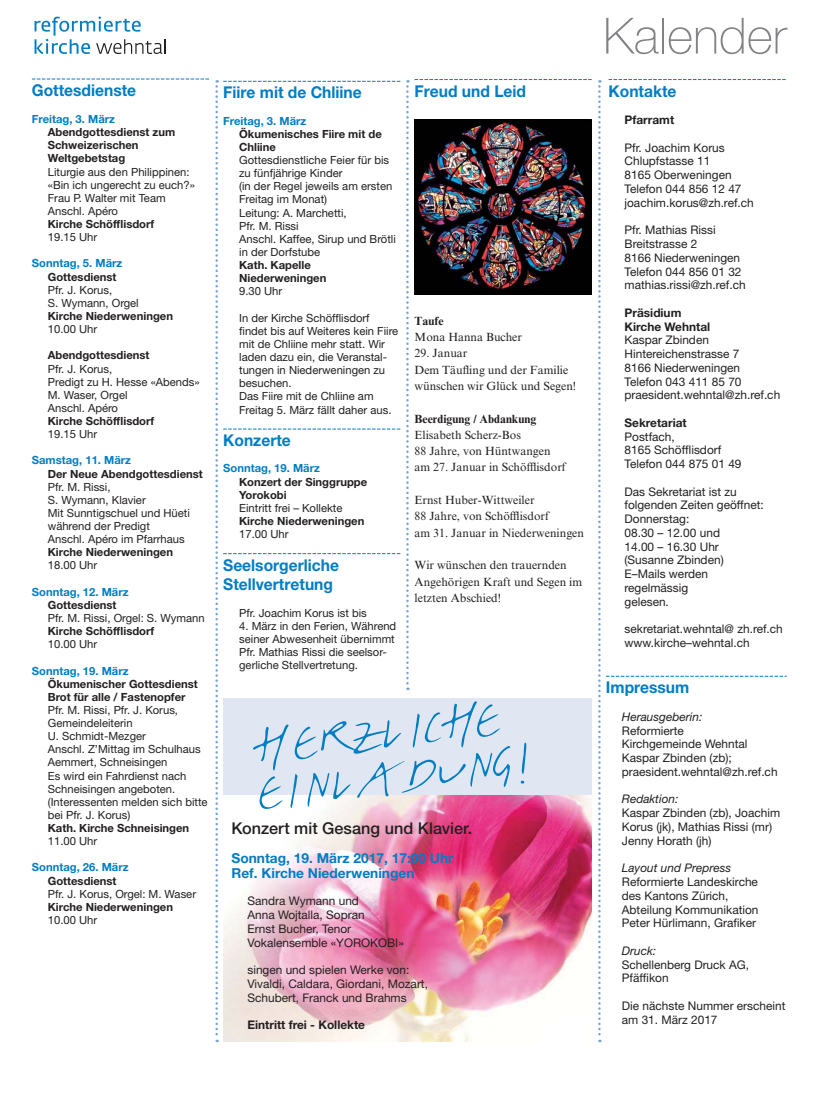
<style>
.page{position:relative;width:815px;height:1106px;background:#fff}
.page>*{position:absolute;margin:0;border:0;box-sizing:border-box;transform-origin:0 0}
.t1{font:100 50px "Helvetica Neue LT Pro";color:#808285}
.t2{font:45px/45px "Linotype Belle";color:#007dc3}
.t3{font:700 16.25px/19.5px "Helvetica Neue LT Pro";color:#007dc3;scale:.96 1}
.t4{font:500 16.25px "Helvetica Neue LT Pro";color:#231f20}
.t5{font:700 13.75px/15px "Helvetica Neue LT Pro";color:#007dc3}
.t6{font:11.88px/13.8px "Helvetica Neue LT Pro";color:#231f20}
.t7{font:11.88px/16.2px "Times NRMT Pro";color:#231f20}
.t8{font:700 11.88px/13.8px "Helvetica Neue LT Pro";color:#231f20}
.t9{font:italic 11.88px "Helvetica Neue LT Pro";color:#231f20}
.t10{font:700 11.88px "Times NRMT Pro";color:#231f20}
.t11{font:11.25px/13.1px "Helvetica Neue LT Pro";color:#231f20}
.t12{font:700 11.25px/13.1px "Helvetica Neue LT Pro";color:#231f20}
.t13{font:700 11.25px "Helvetica Neue LT Pro";color:#007dc3}
</style>
<div class="page">
<div style="left:223px;top:698px;width:369px;height:317px;background:#e1e7f2"></div>
<svg style="left:406px;top:80px;width:3px;height:610px"></svg>
<svg style="left:32px;top:79px;width:177px;height:1px"></svg>
<svg style="left:215px;top:80px;width:185px;height:962px"></svg>
<svg style="left:598px;top:79px;width:189px;height:963px"></svg>
<svg style="left:35px;top:16px;width:131px;height:38px"></svg>
<img style="left:415px;top:119px;width:177px;height:175px">
<svg style="left:415px;top:79px;width:177px;height:1px"></svg>
<img style="left:223px;top:795px;width:369px;height:246px">
<h3 class="t3" style="left:32px;top:83px;width:110px">Gottesdienste</h3>
<p class="t13" style="left:32px;top:115px;width:85px">Freitag, 3. März</p>
<p class="t12" style="left:48px;top:127px;width:129px">Abendgottesdienst zum<br>Schweizerischen<br>Weltgebetstag</p>
<p class="t11" style="left:48px;top:166px;width:149px">Liturgie aus den Philippinen: «Bin ich ungerecht zu euch?»<br>Frau P. Walter mit Team<br>Anschl. Apéro</p>
<p class="t12" style="left:48px;top:219px;width:108px">Kirche Schöfflisdorf</p>
<p class="t11" style="left:48px;top:232px;width:51px">19.15 Uhr</p>
<p class="t13" style="left:32px;top:259px;width:92px">Sonntag, 5. März</p>
<p class="t12" style="left:48px;top:271px;width:70px">Gottesdienst</p>
<p class="t11" style="left:48px;top:284px;width:92px">Pfr. J. Korus,<br>S. Wymann, Orgel</p>
<p class="t12" style="left:48px;top:311px;width:127px">Kirche Niederweningen</p>
<p class="t11" style="left:48px;top:324px;width:51px">10.00 Uhr</p>
<p class="t12" style="left:48px;top:350px;width:103px">Abendgottesdienst</p>
<p class="t11" style="left:48px;top:363px;width:153px">Pfr. J. Korus,<br>Predigt zu H. Hesse «Abends»<br>M. Waser, Orgel<br>Anschl. Apéro</p>
<p class="t12" style="left:48px;top:416px;width:108px">Kirche Schöfflisdorf</p>
<p class="t11" style="left:48px;top:429px;width:51px">19.15 Uhr</p>
<p class="t13" style="left:32px;top:456px;width:101px">Samstag, 11. März</p>
<p class="t12" style="left:48px;top:468px;width:157px">Der Neue Abendgottesdienst</p>
<p class="t11" style="left:48px;top:481px;width:144px">Pfr. M. Rissi,<br>S. Wymann, Klavier<br>Mit Sunntigschuel und Hüeti während der Predigt<br>Anschl. Apéro im Pfarrhaus</p>
<p class="t12" style="left:48px;top:547px;width:127px">Kirche Niederweningen</p>
<p class="t11" style="left:48px;top:560px;width:51px">18.00 Uhr</p>
<p class="t13" style="left:32px;top:587px;width:98px">Sonntag, 12. März</p>
<p class="t12" style="left:48px;top:599px;width:70px">Gottesdienst</p>
<p class="t11" style="left:48px;top:613px;width:158px">Pfr. M. Rissi, Orgel: S. Wymann</p>
<p class="t12" style="left:48px;top:626px;width:108px">Kirche Schöfflisdorf</p>
<p class="t11" style="left:48px;top:639px;width:51px">10.00 Uhr</p>
<p class="t13" style="left:32px;top:666px;width:98px">Sonntag, 19. März</p>
<p class="t12" style="left:48px;top:678px;width:151px">Ökumenischer Gottesdienst<br>Brot für alle / Fastenopfer</p>
<p class="t11" style="left:48px;top:704px;width:161px">Pfr. M. Rissi, Pfr. J. Korus,<br>Gemeindeleiterin<br>U. Schmidt-Mezger<br>Anschl. Z’Mittag im Schulhaus<br>Aemmert, Schneisingen<br>Es wird ein Fahrdienst nach<br>Schneisingen angeboten. (Interessenten melden sich bitte bei Pfr. J. Korus)</p>
<p class="t12" style="left:48px;top:823px;width:143px">Kath. Kirche Schneisingen</p>
<p class="t11" style="left:48px;top:836px;width:51px">11.00 Uhr</p>
<p class="t13" style="left:32px;top:863px;width:98px">Sonntag, 26. März</p>
<p class="t12" style="left:48px;top:875px;width:70px">Gottesdienst</p>
<p class="t11" style="left:48px;top:888px;width:150px">Pfr. J. Korus, Orgel: M. Waser</p>
<p class="t12" style="left:48px;top:901px;width:127px">Kirche Niederweningen</p>
<p class="t11" style="left:48px;top:914px;width:51px">10.00 Uhr</p>
<h3 class="t3" style="left:223px;top:85px;width:146px">Fiire mit de Chliine</h3>
<p class="t13" style="left:223px;top:117px;width:85px">Freitag, 3. März</p>
<p class="t12" style="left:239px;top:129px;width:144px">Ökumenisches Fiire mit de<br>Chliine</p>
<p class="t11" style="left:239px;top:155px;width:158px">Gottesdienstliche Feier für bis zu fünfjährige Kinder<br>(in der Regel jeweils am ersten<br>Freitag im Monat)<br>Leitung: A. Marchetti,<br>Pfr. M. Rissi<br>Anschl. Kaffee, Sirup und Brötli in der Dorfstube</p>
<p class="t12" style="left:239px;top:260px;width:89px">Kath. Kapelle<br>Niederweningen</p>
<p class="t11" style="left:239px;top:286px;width:45px">9.30 Uhr</p>
<p class="t11" style="left:239px;top:312px;width:161px">In der Kirche Schöfflisdorf findet bis auf Weiteres kein Fiire mit de Chliine mehr statt. Wir laden dazu ein, die Veranstal&shy;tungen in Niederweningen zu besuchen.<br>Das Fiire mit de Chliine am<br>Freitag 5. März fällt daher aus.</p>
<h3 class="t3" style="left:223px;top:432px;width:72px">Konzerte</h3>
<p class="t13" style="left:223px;top:464px;width:98px">Sonntag, 19. März</p>
<p class="t12" style="left:239px;top:476px;width:130px">Konzert der Singgruppe<br>Yorokobi</p>
<p class="t11" style="left:239px;top:502px;width:105px">Eintritt frei – Kollekte</p>
<p class="t12" style="left:239px;top:516px;width:127px">Kirche Niederweningen</p>
<p class="t11" style="left:239px;top:529px;width:51px">17.00 Uhr</p>
<h3 class="t3" style="left:223px;top:557px;width:122px">Seelsorgerliche<br>Stellvertretung</h3>
<p class="t11" style="left:239px;top:607px;width:129px">Pfr. Joachim Korus ist bis</p>
<p class="t11" style="left:239px;top:620px;width:159px">4. März in den Ferien, Während seiner Abwesenheit übernimmt<br>Pfr. Mathias Rissi die seelsor&shy;gerliche Stellvertretung.</p>
<h3 class="t3" style="left:415px;top:83px;width:118px">Freud und Leid</h3>
<p class="t10" style="left:415px;top:316px;width:30px">Taufe</p>
<p class="t7" style="left:415px;top:330px;width:109px">Mona Hanna Bucher</p>
<p class="t7" style="left:415px;top:346px;width:163px">29. Januar<br>Dem Täufling und der Familie wünschen wir Glück und Segen!</p>
<p class="t10" style="left:415px;top:414px;width:123px">Beerdigung / Abdankung</p>
<p class="t7" style="left:415px;top:428px;width:153px">Elisabeth Scherz-Bos<br>88 Jahre, von Hüntwangen am 27. Januar in Schöfflisdorf</p>
<p class="t7" style="left:415px;top:493px;width:171px">Ernst Huber-Wittweiler<br>88 Jahre, von Schöfflisdorf<br>am 31. Januar in Niederweningen</p>
<p class="t7" style="left:415px;top:558px;width:169px">Wir wünschen den trauernden<br>Angehörigen Kraft und Segen im letzten Abschied!</p>
<h2 class="t2" style="left:251px;top:728px;width:273px;rotate:-7deg">Herzliche<br>Einladung!</h2>
<h3 class="t4" style="left:231px;top:822px;width:242px">Konzert mit Gesang und Klavier.</h3>
<p class="t5" style="left:231px;top:852px;width:224px">Sonntag, 19. März 2017, 17:00 Uhr<br>Ref. Kirche Niederweningen</p>
<p class="t6" style="left:247px;top:895px;width:158px">Sandra Wymann und<br>Anna Wojtalla, Sopran<br>Ernst Bucher, Tenor<br>Vokalensemble «YOROKOBI»</p>
<p class="t6" style="left:247px;top:964px;width:182px">singen und spielen Werke von:<br>Vivaldi, Caldara, Giordani, Mozart,<br>Schubert, Franck und Brahms</p>
<p class="t8" style="left:247px;top:1019px;width:119px">Eintritt frei - Kollekte</p>
<h1 class="t1" style="left:603px;top:7px;width:185px">Kalender</h1>
<h3 class="t3" style="left:609px;top:83px;width:72px">Kontakte</h3>
<p class="t8" style="left:625px;top:114px;width:51px">Pfarramt</p>
<p class="t6" style="left:625px;top:142px;width:131px">Pfr. Joachim Korus<br>Chlupfstasse 11<br>8165 Oberweningen<br>Telefon 044 856 12 47 joachim.korus@zh.ref.ch</p>
<p class="t6" style="left:625px;top:225px;width:123px">Pfr. Mathias Rissi<br>Breitstrasse 2<br>8166 Niederweningen<br>Telefon 044 856 01 32 mathias.rissi@zh.ref.ch</p>
<p class="t8" style="left:625px;top:307px;width:87px">Präsidium<br>Kirche Wehntal</p>
<p class="t6" style="left:625px;top:335px;width:157px">Kaspar Zbinden<br>Hintereichenstrasse 7<br>8166 Niederweningen<br>Telefon 043 411 85 70 praesident.wehntal@zh.ref.ch</p>
<p class="t8" style="left:625px;top:417px;width:64px">Sekretariat</p>
<p class="t6" style="left:625px;top:431px;width:119px">Postfach,<br>8165 Schöfflisdorf<br>Telefon 044 875 01 49</p>
<p class="t6" style="left:625px;top:486px;width:141px">Das Sekretariat ist zu folgenden Zeiten geöffnet:<br>Donnerstag:<br>08.30 – 12.00 und<br>14.00 – 16.30 Uhr (Susanne Zbinden)<br>E–Mails werden regelmässig<br>gelesen.</p>
<p class="t6" style="left:625px;top:623px;width:160px">sekretariat.wehntal@ zh.ref.ch www.kirche–wehntal.ch</p>
<h3 class="t3" style="left:606px;top:680px;width:88px">Impressum</h3>
<p class="t9" style="left:622px;top:712px;width:82px">Herausgeberin:</p>
<p class="t6" style="left:622px;top:725px;width:157px">Reformierte<br>Kirchgemeinde Wehntal<br>Kaspar Zbinden (zb); praesident.wehntal@zh.ref.ch</p>
<p class="t9" style="left:622px;top:795px;width:58px">Redaktion:</p>
<p class="t6" style="left:622px;top:807px;width:160px">Kaspar Zbinden (zb), Joachim<br>Korus (jk), Mathias Rissi (mr)<br>Jenny Horath (jh)</p>
<p class="t9" style="left:622px;top:863px;width:111px">Layout und Prepress</p>
<p class="t6" style="left:622px;top:876px;width:138px">Reformierte Landeskirche des Kantons Zürich,<br>Abteilung Kommunikation<br>Peter Hürlimann, Grafiker</p>
<p class="t9" style="left:622px;top:946px;width:36px">Druck:</p>
<p class="t6" style="left:622px;top:958px;width:129px">Schellenberg Druck AG,<br>Pfäffikon</p>
<p class="t6" style="left:622px;top:1000px;width:165px">Die nächste Nummer erscheint am 31. März 2017</p>
</div>
